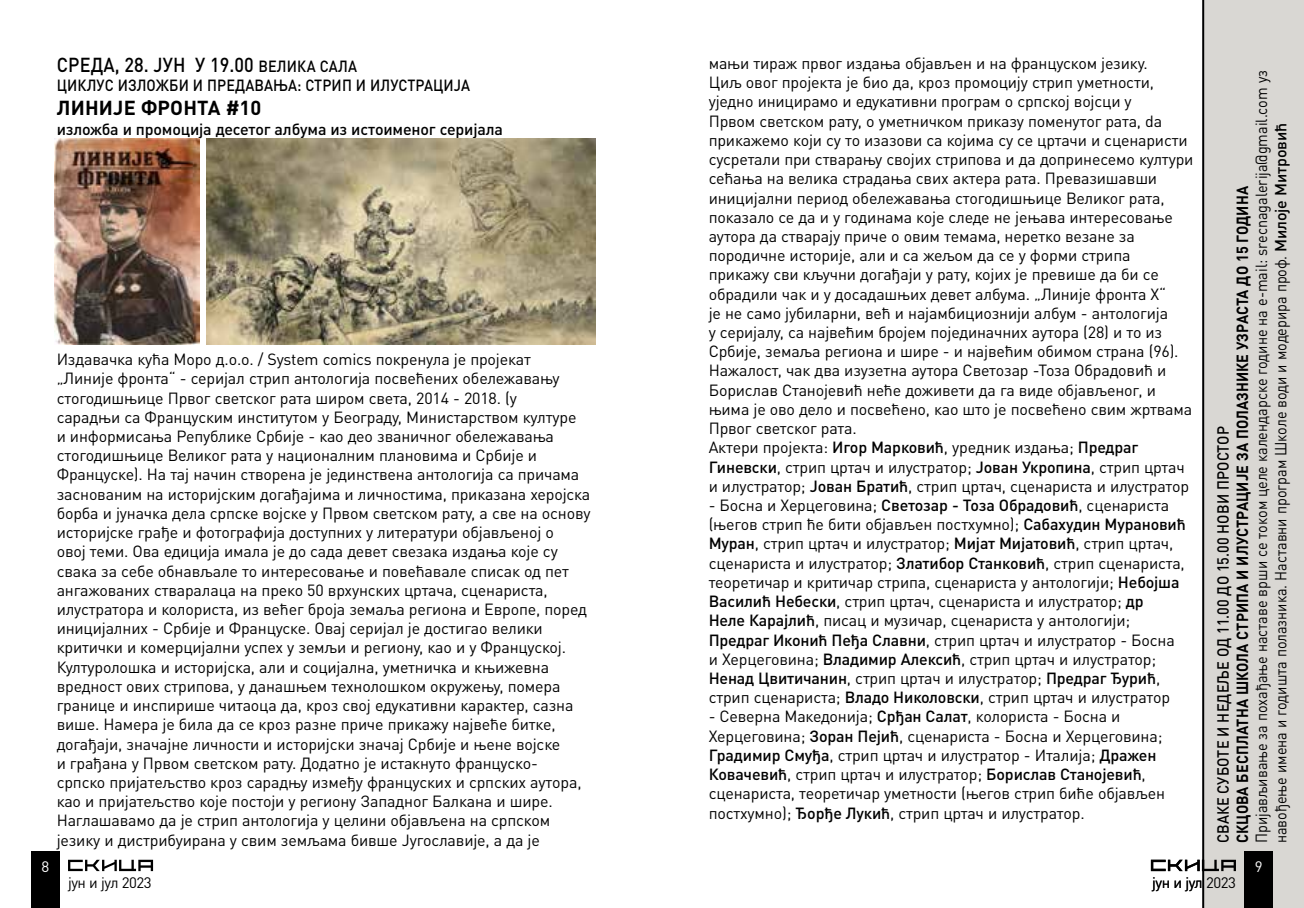
<style>
.page{position:relative;width:1304px;height:908px;background:#fff}
.page>*{position:absolute;margin:0;border:0;box-sizing:border-box;transform-origin:0 0}
.t1{font:500 20px "DIN Pro";letter-spacing:.01em;color:#000;scale:.9 1}
.t2{font:700 20px "DIN Pro";color:#000}
.t3{font:16px/19.2px "DIN Pro";letter-spacing:-.01em;color:#000}
.t4{font:16px/19.2px "DIN Pro";letter-spacing:-.01em;color:#000;scale:.9 1}
.t5{font:500 16px "DIN Pro";letter-spacing:.01em;color:#000;scale:.9 1}
.t6{font:700 16px "DIN Pro";letter-spacing:.01em;color:#000;scale:.9 1}
.t7{font:500 16px "DIN Pro";letter-spacing:.01em;color:#000}
.t8{font:15px "DIN Pro";letter-spacing:-.03em;color:#000}
.t9{font:15px "DIN Pro";color:#fff}
.s1{font-size:16px}
.s2{font-weight:500}
</style>
<div class="page">
<div style="left:31px;top:850px;width:29px;height:57px;background:#000"></div>
<svg style="left:68px;top:859px;width:85px;height:11px"></svg>
<div style="left:1204px;top:0;width:100px;height:907px;background:#d9d7d3"></div>
<hr style="left:1202px;top:0;width:2px;height:907px;background:#000">
<img style="left:54px;top:139px;width:145px;height:206px">
<img style="left:206px;top:139px;width:389px;height:206px">
<div style="left:1244px;top:850px;width:29px;height:57px;background:#000"></div>
<svg style="left:1151px;top:859px;width:85px;height:11px"></svg>
<p class="t1" style="left:57px;top:49px;width:335px">среда, 28. јун у 19.00 <span class="s1">велика сала</span></p>
<p class="t5" style="left:57px;top:72px;width:12px">ЦИКЛУС</p>
<p class="t5" style="left:118px;top:72px;width:11px">ИЗЛО</p>
<p class="t5" style="left:156px;top:72px;width:69px">ЖБИ И ПРЕДАВАЊА</p>
<p class="t5" style="left:297px;top:72px;width:20px">: СТРИП</p>
<p class="t5" style="left:356px;top:72px;width:27px">И ИЛУСТРАЦИЈА</p>
<p class="t2" style="left:57px;top:91px;width:15px">ЛИНИ</p>
<p class="t2" style="left:113px;top:91px;width:58px">ЈЕ ФРОНТА</p>
<p class="t2" style="left:226px;top:91px;width:37px">#10</p>
<p class="t7" style="left:57px;top:116px;width:448px">изложба и промоција десетог албума из истоименог серијала</p>
<p class="t3" style="left:57px;top:348px;width:535px">Издавачка кућа Моро д.о.о. / System comics покренула је пројекат „Линије фронта“ - серијал стрип антологија посвећених обележавању стогодишњице Првог светског рата широм света, 2014 - 2018. (у<br>сарадњи са Француским институтом у Београду, Министарством културе<br>и информисања Републике Србије - као део званичног обележавања стогодишњице Великог рата у националним плановима и Србије и Француске). На тај начин створена је јединствена антологија са причама заснованим на историјским догађајима и личностима, приказана херојска борба и јуначка дела српске војске у Првом светском рату, а све на основу историјске грађе и фотографија доступних у литератури објављеној о<br>овој теми. Oва едиција имала је до сада девет свезака издања које су свака за себе обнављале то интересовање и повећавале списак од пет ангажованих стваралаца на преко 50 врхунских цртача, сценариста, илустратора и колориста, из већег броја земаља региона и Европе, поред иницијалних - Србије и Француске. Овај серијал је достигао велики критички и комерцијални успех у земљи и региону, као и у Француској.<br>Културолошка и историјска, али и социјална, уметничка и књижевна вредност ових стрипова, у данашњем технолошком окружењу, помера границе и инспирише читаоца да, кроз свој едукативни карактер, сазна више. Намера је била да се кроз разне приче прикажу највеће битке, догађаји, значајне личности и историјски значај Србије и њене војске<br>и грађана у Првом светском рату. Додатно је истакнуто француско-<br>српско пријатељство кроз сарадњу између француских и српских аутора, као и пријатељство које постоји у региону Западног Балкана и шире.<br>Наглашавамо да је стрип антологија у целини објављена на српском језику и дистрибуирана у свим земљама бивше Југославије, а да је</p>
<p class="t3" style="left:709px;top:52px;width:486px">мањи тираж првог издања објављен и на француском језику.<br>Циљ овог пројекта је био да, кроз промоцију стрип уметности, уједно иницирамо и едукативни програм о српској војсци у<br>Првом светском рату, o уметничком приказу поменутог рата, da прикажемо који су то изазови са којима су се цртачи и сценаристи сусретали при стварању својих стрипова и да допринесемо култури сећања на велика страдања свих актера рата. Превазишавши иницијални период обележавања стогодишњице Великог рата, показало се да и у годинама које следе не јењава интересовање аутора да стварају приче о овим темама, неретко везане за породичне историје, али и са жељом да се у форми стрипа прикажу сви кључни догађаји у рату, којих је превише да би се обрадили чак и у досадашњих девет албума. „Линије фронта X“<br>је не само јубиларни, већ и најамбициознији албум - антологија<br>у серијалу, са највећим бројем појединачних аутора (28) и то из Србије, земаља региона и шире - и највећим обимом страна (96).<br>Нажалост, чак два изузетна аутора Светозар -Тоза Обрадовић и Борислав Станојевић неће доживети да га виде објављеног, и њима је ово дело и посвећено, као што је посвећено свим жртвама Првог светског рата.<br>Актери пројекта: <span class="s2">И гор Марковић</span>, уредник издања; <span class="s2">П редраг Гиневски</span>, стрип цртач и илустратор; <span class="s2">Јован Укропина</span>, стрип цртач и илустратор; <span class="s2">Јован Братић</span>, стрип цртач, сценариста и илустратор</p>
<p class="t3" style="left:709px;top:494px;width:479px">- Босна и Херцеговина; <span class="s2">Светозар - Тоза Обрадовић</span>, сценариста (његов стрип ће бити објављен постхумно); <span class="s2">Сабахудин Мурановић Муран</span>, стрип цртач и илустратор; <span class="s2">М ијат М ијатовић</span>, стрип цртач, сценариста и илустратор; <span class="s2">Златибор Станковић</span>, стрип сценариста, теоретичар и критичар стрипа, сценариста у антологији; <span class="s2">Небојша Василић Н ебески</span>, стрип цртач, сценариста и илустратор; <span class="s2">др<br>Неле Карајлић</span>, писац и музичар, сценариста у антологији;<br><span class="s2">П редраг И конић Пеђа Славни</span>, стрип цртач и илустратор - Босна и Херцеговина; <span class="s2">Владимир Алексић</span>, стрип цртач и илустратор;<br><span class="s2">Н енад Цвитичанин</span>, стрип цртач и илустратор; <span class="s2">П редраг Ђурић</span>, стрип сценариста; <span class="s2">Владо Н иколовски</span>, стрип цртач и илустратор</p>
<p class="t3" style="left:709px;top:705px;width:458px">- Северна Македонија; <span class="s2">Срђан Салат</span>, колориста - Босна и Херцеговина; <span class="s2">Зоран Пејић</span>, сценариста - Босна и Херцеговина; <span class="s2">Градимир Смуђа</span>, стрип цртач и илустратор - Италија; <span class="s2">Дражен Ковачевић</span>, стрип цртач и илустратор; <span class="s2">Борислав Станојевић</span>, сценариста, теоретичар уметности (његов стрип биће објављен постхумно); <span class="s2">Ђорђе Лукић</span>, стрип цртач и илустратор.</p>
<p class="t4" style="left:1250px;top:842px;width:860px;rotate:-90deg">Пријављивање за похађање наставе врши се током целе календарске године на е-mail: srecnagalerija@gmail.com уз навођење имена и годишта полазника. Наставни програм Школе води и модерира проф. <span class="s2">М илоје М итровић</span></p>
<p class="t6" style="left:1229px;top:842px;width:730px;rotate:-90deg">СКЦОВА БЕСПЛАТНА ШКОЛА СТРИПА И ИЛУСТРАЦИЈЕ ЗА ПОЛАЗНИКЕ УЗРАСТА ДО 15 ГОДИНА</p>
<p class="t5" style="left:1210px;top:842px;width:464px;rotate:-90deg">сваке суботе и недеље од 11.00 до 15.00 Н ови простор</p>
<p class="t9" style="left:41px;top:853px;width:9px">8</p>
<p class="t9" style="left:1255px;top:853px;width:9px">9</p>
<p class="t8" style="left:68px;top:870px;width:85px">јун и јул 2023</p>
<p class="t8" style="left:1152px;top:870px;width:85px">јун и јул 2023</p>
</div>
